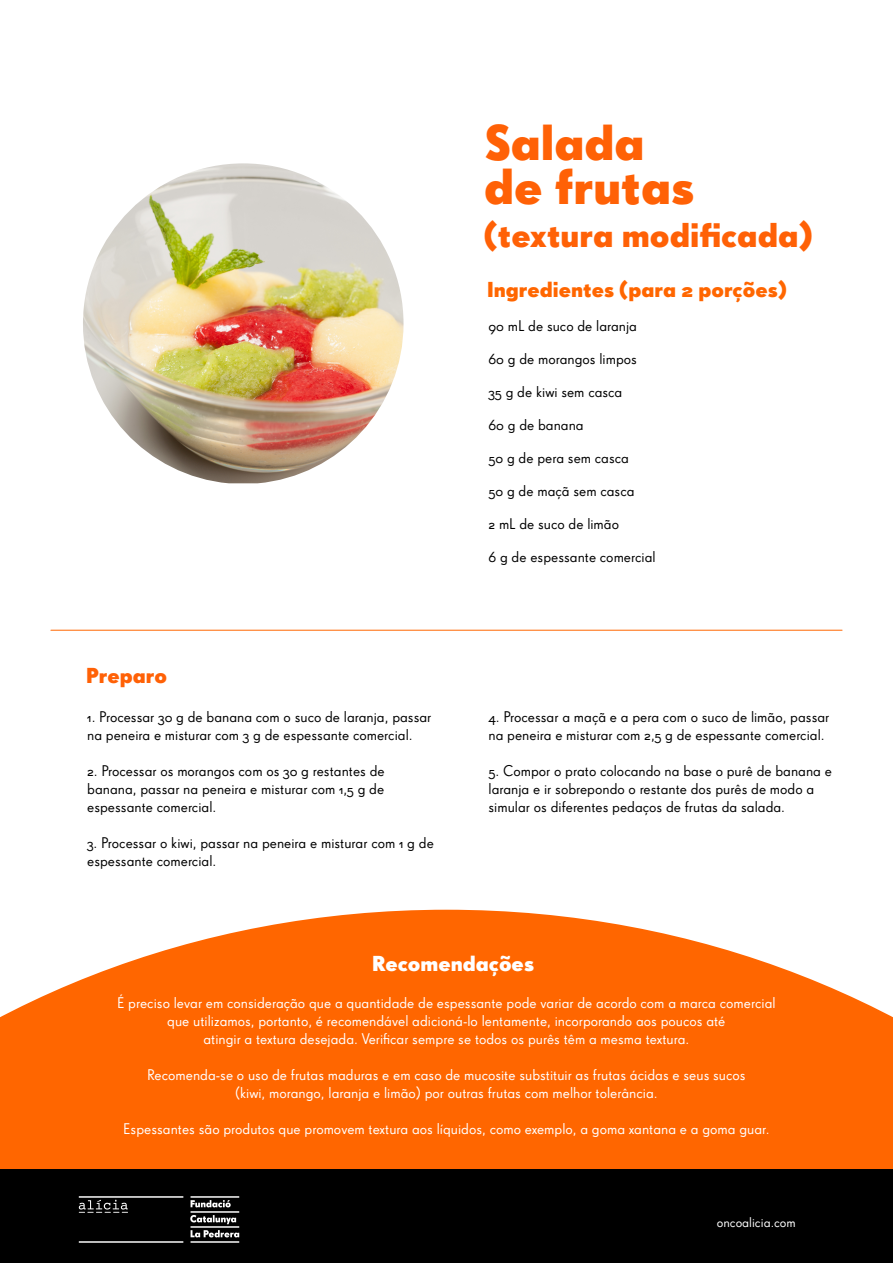
<style>
.page{position:relative;width:893px;height:1263px;background:#fff}
.page>*{position:absolute;margin:0;border:0;box-sizing:border-box;transform-origin:0 0}
.t1{font:48.45px/43.5px "Super Grotesk OT Bld";color:#ff6106}
.t2{font:33px "Super Grotesk OT Bld";color:#ff6106}
.t3{font:21px "Super Grotesk OT Bld";color:#f60}
.t4{font:21px "Super Grotesk OT Bld";color:#fff}
.t5{font:21px "Super Grotesk OT Bld";color:#ff6106}
.t6{font:15px/18px "Super Grotesk OT";color:#000}
.t7{font:15px/18px "Super Grotesk OT";color:#fff;text-align:center}
.t8{font:13.5px "Super Grotesk OT";color:#fff}
</style>
<div class="page">
<img style="left:83px;top:163px;width:320px;height:320px">
<svg style="left:0;top:910px;width:893px;height:259px;background:#ff7a21"></svg>
<hr style="left:51px;top:630px;width:791px;height:1px;background:#f60">
<div style="left:0;top:1170px;width:893px;height:93px;background:#000"></div>
<img style="left:78px;top:1196px;width:162px;height:47px">
<h3 class="t5" style="left:86px;top:662px;width:82px">Preparo</h3>
<p class="t6" style="left:87px;top:708px;width:346px">1. Processar 30 g de banana com o suco de laranja, passar na peneira e misturar com 3 g de espessante comercial.</p>
<p class="t6" style="left:87px;top:762px;width:299px;text-align:justify">2. Processar os morangos com os 30 g restantes de banana, passar na peneira e misturar com 1,5 g de espessante comercial.</p>
<p class="t6" style="left:87px;top:834px;width:348px">3. Processar o kiwi, passar na peneira e misturar com 1 g de espessante comercial.</p>
<h1 class="t1" style="left:484px;top:121px;width:212px">Salada de frutas</h1>
<h2 class="t2" style="left:484px;top:215px;width:330px">(textura modificada)</h2>
<h3 class="t3" style="left:487px;top:276px;width:301px">Ingredientes (para 2 porções)</h3>
<p class="t6" style="left:488px;top:317px;width:150px">90 mL de suco de laranja</p>
<p class="t6" style="left:488px;top:350px;width:150px">60 g de morangos limpos</p>
<p class="t6" style="left:488px;top:383px;width:135px">35 g de kiwi sem casca</p>
<p class="t6" style="left:488px;top:416px;width:97px">60 g de banana</p>
<p class="t6" style="left:488px;top:449px;width:142px">50 g de pera sem casca</p>
<p class="t6" style="left:488px;top:482px;width:147px">50 g de maçã sem casca</p>
<p class="t6" style="left:488px;top:515px;width:132px">2 mL de suco de limão</p>
<p class="t6" style="left:488px;top:548px;width:169px">6 g de espessante comercial</p>
<p class="t6" style="left:489px;top:708px;width:342px">4. Processar a maçã e a pera com o suco de limão, passar na peneira e misturar com 2,5 g de espessante comercial.</p>
<p class="t6" style="left:489px;top:762px;width:345px">5. Compor o prato colocando na base o purê de banana e laranja e ir sobrepondo o restante dos purês de modo a simular os diferentes pedaços de frutas da salada.</p>
<h3 class="t4" style="left:372px;top:951px;width:163px">Recomendações</h3>
<p class="t7" style="left:117px;top:993px;width:660px">É preciso levar em consideração que a quantidade de espessante pode variar de acordo com a marca comercial que utilizamos, portanto, é recomendável adicioná-lo lentamente, incorporando aos poucos até<br>atingir a textura desejada. Verificar sempre se todos os purês têm a mesma textura.</p>
<p class="t7" style="left:147px;top:1065px;width:600px">Recomenda-se o uso de frutas maduras e em caso de mucosite substituir as frutas ácidas e seus sucos (kiwi, morango, laranja e limão) por outras frutas com melhor tolerância.</p>
<p class="t7" style="left:123px;top:1119px;width:648px">Espessantes são produtos que promovem textura aos líquidos, como exemplo, a goma xantana e a goma guar.</p>
<p class="t8" style="left:717px;top:1215px;width:80px">oncoalicia.com</p>
</div>
